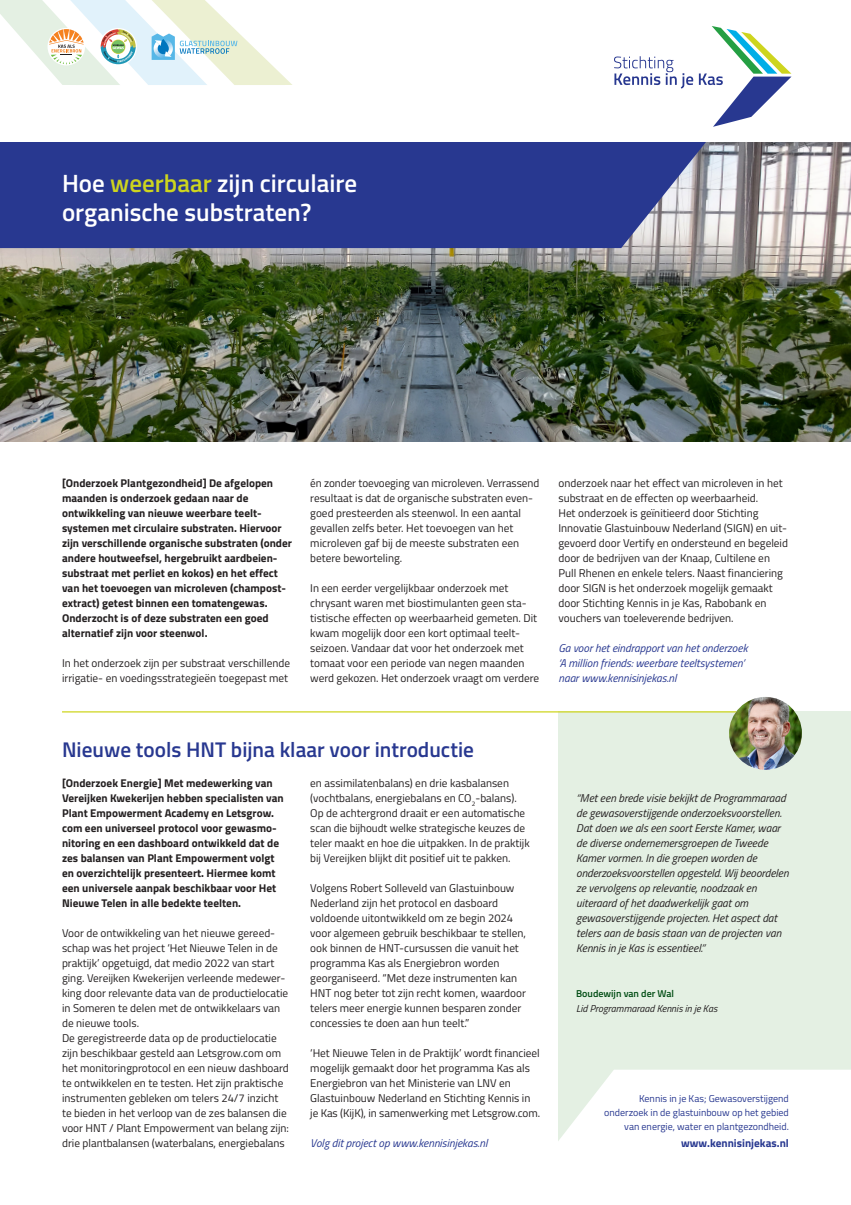
<style>
.page{position:relative;width:851px;height:1205px;background:#fff}
.page>*{position:absolute;margin:0;border:0;box-sizing:border-box;transform-origin:0 0}
.t1{font:600 25px/28.8px "Titillium";color:#fff}
.t2{font:600 21.25px "Titillium";color:#283890}
.t3{font:11.25px/15px "Titillium";color:#231f20}
.t4{font:700 11.25px/15px "Titillium";color:#231f20}
.t5{font:italic 11.25px/15px "Titillium";color:#231f20}
.t6{font:italic 11.25px/15px "Titillium";color:#283890}
.t7{font:700 11.25px "Titillium";color:#283890}
.t8{font:10px/13.8px "Titillium";color:#283890;text-align:right}
.t9{font:italic 10px "Titillium";color:#231f20}
.t10{font:600 10px "Titillium";color:#004c13}
.s1{color:#ced51e}
</style>
<div class="page">
<img style="left:0;top:142px;width:850px;height:300px">
<div style="left:0;top:142px;width:706px;height:106px;background:#283890"></div>
<div style="left:558px;top:712px;width:292px;height:435px;background:#e4f0e3"></div>
<svg style="left:558px;top:1070px;width:292px;height:77px"></svg>
<hr style="left:62px;top:711px;width:726px;height:1px;background:#ced51e">
<img style="left:729px;top:697px;width:72px;height:73px;border-radius:36px">
<svg style="left:0;top:0;width:292px;height:85px"></svg>
<svg style="left:614px;top:26px;width:177px;height:101px"></svg>
<h1 class="t1" style="left:62px;top:168px;width:296px">Hoe <span class="s1">weerbaar</span> zijn circulaire organische substraten?</h1>
<p class="t4" style="left:62px;top:475px;width:231px">[Onderzoek Plantgezondheid] De afgelopen maanden is onderzoek gedaan naar de ontwikkeling van nieuwe weerbare teelt&shy;systemen met circulaire substraten. Hiervoor zijn verschillende organische substraten (onder andere houtweefsel, hergebruikt aardbeien&shy;substraat met perliet en kokos) en het effect van het toevoegen van microleven (champost&shy;extract) getest binnen een tomatengewas.<br>Onderzocht is of deze substraten een goed alternatief zijn voor steenwol.</p>
<p class="t3" style="left:62px;top:655px;width:229px">In het onderzoek zijn per substraat verschillende irrigatie- en voedingsstrategieën toegepast met</p>
<p class="t3" style="left:310px;top:475px;width:230px">én zonder toevoeging van microleven. Verrassend resultaat is dat de organische substraten even&shy;goed presteerden als steenwol. In een aantal gevallen zelfs beter. Het toevoegen van het microleven gaf bij de meeste substraten een betere beworteling.</p>
<p class="t3" style="left:310px;top:580px;width:230px">In een eerder vergelijkbaar onderzoek met chrysant waren met biostimulanten geen sta&shy;tistische effecten op weerbaarheid gemeten. Dit kwam mogelijk door een kort optimaal teelt&shy;seizoen. Vandaar dat voor het onderzoek met tomaat voor een periode van negen maanden werd gekozen. Het onderzoek vraagt om verdere</p>
<p class="t3" style="left:558px;top:475px;width:231px">onderzoek naar het effect van microleven in het substraat en de effecten op weerbaarheid.<br>Het onderzoek is geïnitieerd door Stichting Innovatie Glastuinbouw Nederland (SIGN) en uit&shy;gevoerd door Vertify en ondersteund en begeleid door de bedrijven van der Knaap, Cultilene en Pull Rhenen en enkele telers. Naast financiering door SIGN is het onderzoek mogelijk gemaakt door Stichting Kennis in je Kas, Rabobank en vouchers van toeleverende bedrijven.</p>
<p class="t6" style="left:558px;top:640px;width:191px">Ga voor het eindrapport van het onderzoek ‘A million friends: weerbare teeltsystemen’ naar www.kennisinjekas.nl</p>
<h2 class="t2" style="left:62px;top:733px;width:413px">Nieuwe tools HNT bijna klaar voor introductie</h2>
<p class="t4" style="left:62px;top:775px;width:223px">[Onderzoek Energie] Met medewerking van Vereijken Kwekerijen hebben specialisten van Plant Empowerment Academy en Letsgrow. com een universeel protocol voor gewasmo&shy;nitoring en een dashboard ontwikkeld dat de zes balansen van Plant Empowerment volgt en overzichtelijk presenteert. Hiermee komt een universele aanpak beschikbaar voor Het Nieuwe Telen in alle bedekte teelten.</p>
<p class="t3" style="left:62px;top:925px;width:228px">Voor de ontwikkeling van het nieuwe gereed&shy;schap was het project ‘Het Nieuwe Telen in de praktijk’ opgetuigd, dat medio 2022 van start ging. Vereijken Kwekerijen verleende medewer&shy;king door relevante data van de productielocatie in Someren te delen met de ontwikkelaars van de nieuwe tools.<br>De geregistreerde data op de productielocatie zijn beschikbaar gesteld aan Letsgrow.com om het monitoringprotocol en een nieuw dashboard te ontwikkelen en te testen. Het zijn praktische instrumenten gebleken om telers 24/7 inzicht te bieden in het verloop van de zes balansen die voor HNT / Plant Empowerment van belang zijn: drie plantbalansen (waterbalans, energiebalans</p>
<p class="t3" style="left:310px;top:775px;width:221px">en assimilatenbalans) en drie kasbalansen (vochtbalans, energiebalans en CO<sub>2</sub>-balans).<br>Op de achtergrond draait er een automatische scan die bijhoudt welke strategische keuzes de teler maakt en hoe die uitpakken. In de praktijk bij Vereijken blijkt dit positief uit te pakken.</p>
<p class="t3" style="left:310px;top:880px;width:217px">Volgens Robert Solleveld van Glastuinbouw Nederland zijn het protocol en dasboard voldoende uitontwikkeld om ze begin 2024 voor algemeen gebruik beschikbaar te stellen, ook binnen de HNT-cursussen die vanuit het programma Kas als Energiebron worden georganiseerd. “Met deze instrumenten kan HNT nog beter tot zijn recht komen, waardoor telers meer energie kunnen besparen zonder concessies te doen aan hun teelt.”</p>
<p class="t3" style="left:310px;top:1045px;width:231px">‘Het Nieuwe Telen in de Praktijk’ wordt financieel mogelijk gemaakt door het programma Kas als Energiebron van het Ministerie van LNV en Glastuinbouw Nederland en Stichting Kennis in je Kas (KijK), in samenwerking met Letsgrow.com.</p>
<p class="t6" style="left:310px;top:1135px;width:179px">Volg dit project op www.kennisinjekas.nl</p>
<p class="t5" style="left:576px;top:790px;width:214px">“Met een brede visie bekijkt de Programmaraad de gewasoverstijgende onderzoeksvoorstellen.<br>Dat doen we als een soort Eerste Kamer, waar de diverse ondernemersgroepen de Tweede Kamer vormen. In die groepen worden de onderzoeksvoorstellen opgesteld. Wij beoordelen ze vervolgens op relevantie, noodzaak en uiteraard of het daadwerkelijk gaat om gewasoverstijgende projecten. Het aspect dat telers aan de basis staan van de projecten van Kennis in je Kas is essentieel.”</p>
<p class="t10" style="left:576px;top:986px;width:99px">Boudewijn van der Wal</p>
<p class="t9" style="left:576px;top:1001px;width:143px">Lid Programmaraad Kennis in je Kas</p>
<p class="t8" style="left:604px;top:1091px;width:186px">Kennis in je Kas; Gewasoverstijgend onderzoek in de glastuinbouw op het gebied van energie, water en plantgezondheid.</p>
<p class="t7" style="left:681px;top:1134px;width:109px">www.kennisinjekas.nl</p>
</div>
